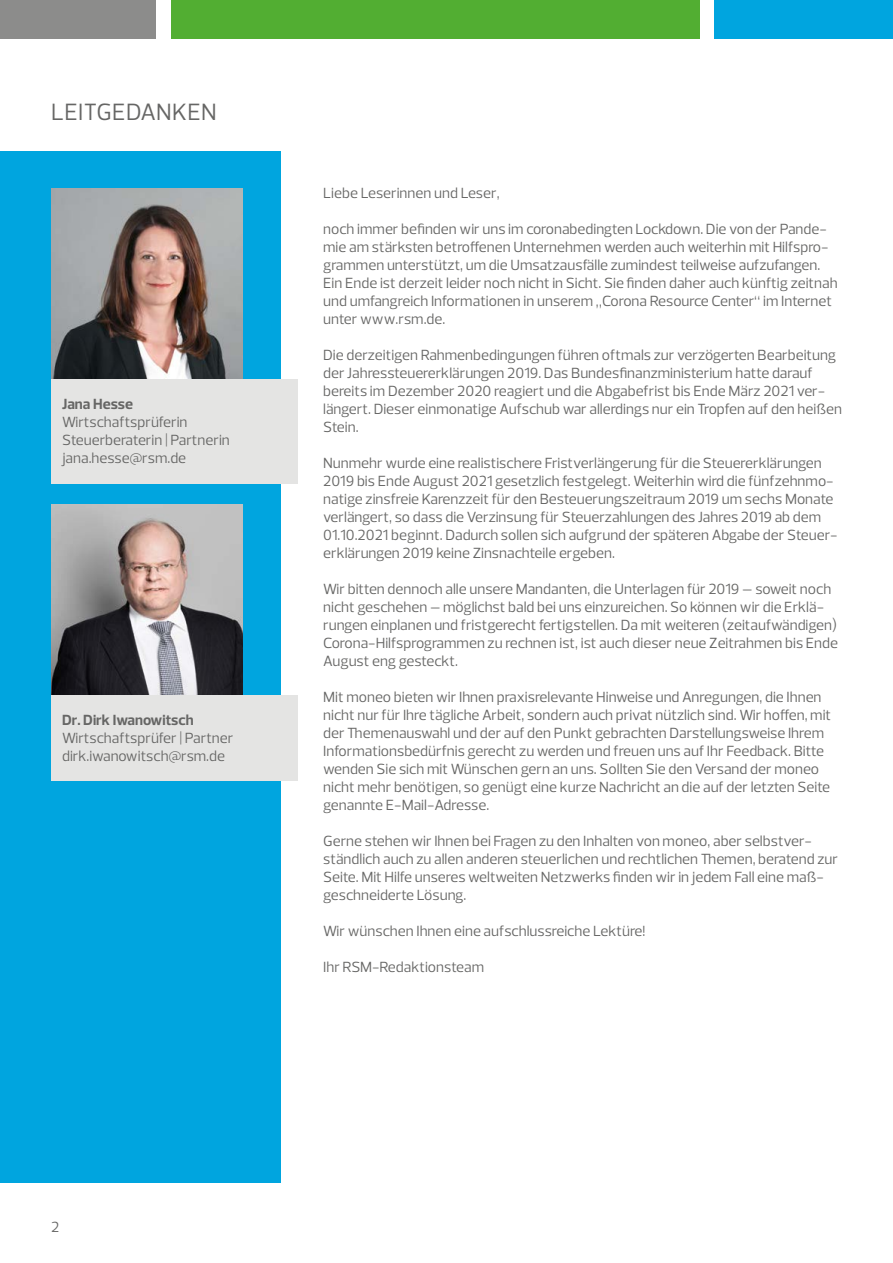
<style>
.page{position:relative;width:893px;height:1263px;background:#fff}
.page>*{position:absolute;margin:0;border:0;box-sizing:border-box;transform-origin:0 0}
.t1{font:24px "Prelo";letter-spacing:.015em;color:#666665}
.t2{font:15px/18px "Prelo";color:#666665}
.t3{font:700 15px "Prelo";color:#666665}
</style>
<div class="page">
<div style="left:0;top:0;width:156px;height:38px;background:#8c8c8b"></div>
<div style="left:171px;top:0;width:528px;height:38px;background:#52ae32"></div>
<div style="left:714px;top:0;width:179px;height:38px;background:#00a5df"></div>
<div style="left:0;top:151px;width:281px;height:1031px;background:#00a5df"></div>
<img style="left:51px;top:188px;width:191px;height:191px">
<div style="left:51px;top:379px;width:247px;height:105px;background:#e4e4e3"></div>
<img style="left:51px;top:504px;width:191px;height:191px">
<div style="left:51px;top:695px;width:247px;height:85px;background:#e4e4e3"></div>
<h1 class="t1" style="left:51px;top:97px;width:167px">LEITGEDANKEN</h1>
<p class="t3" style="left:62px;top:395px;width:72px">Jana Hesse</p>
<p class="t2" style="left:62px;top:413px;width:169px">Wirtschaftsprüferin<br>Steuerberaterin | Partnerin jana.hesse@rsm.de</p>
<p class="t3" style="left:62px;top:711px;width:133px">Dr. Dirk Iwanowitsch</p>
<p class="t2" style="left:62px;top:729px;width:173px">Wirtschaftsprüfer | Partner dirk.iwanowitsch@rsm.de</p>
<p class="t2" style="left:323px;top:184px;width:178px">Liebe Leserinnen und Leser,</p>
<p class="t2" style="left:323px;top:220px;width:516px">noch immer befinden wir uns im coronabedingten Lockdown. Die von der Pande&shy;mie am stärksten betroffenen Unternehmen werden auch weiterhin mit Hilfspro&shy;grammen unterstützt, um die Umsatzausfälle zumindest teilweise aufzufangen.<br>Ein Ende ist derzeit leider noch nicht in Sicht. Sie finden daher auch künftig zeitnah und umfangreich Informationen in unserem „Corona Resource Center“ im Internet unter www.rsm.de.</p>
<p class="t2" style="left:323px;top:346px;width:520px">Die derzeitigen Rahmenbedingungen führen oftmals zur verzögerten Bearbeitung der Jahressteuererklärungen 2019. Das Bundesfinanzministerium hatte darauf bereits im Dezember 2020 reagiert und die Abgabefrist bis Ende März 2021 ver&shy;längert. Dieser einmonatige Aufschub war allerdings nur ein Tropfen auf den heißen Stein.</p>
<p class="t2" style="left:323px;top:454px;width:516px">Nunmehr wurde eine realistischere Fristverlängerung für die Steuererklärungen 2019 bis Ende August 2021 gesetzlich festgelegt. Weiterhin wird die fünfzehnmo&shy;natige zinsfreie Karenzzeit für den Besteuerungszeitraum 2019 um sechs Monate verlängert, so dass die Verzinsung für Steuerzahlungen des Jahres 2019 ab dem 01.10.2021 beginnt. Dadurch sollen sich aufgrund der späteren Abgabe der Steuer&shy;erklärungen 2019 keine Zinsnachteile ergeben.</p>
<p class="t2" style="left:323px;top:580px;width:516px">Wir bitten dennoch alle unsere Mandanten, die Unterlagen für 2019 – soweit noch nicht geschehen – möglichst bald bei uns einzureichen. So können wir die Erklä&shy;rungen einplanen und fristgerecht fertigstellen. Da mit weiteren (zeitaufwändigen)<br>Corona-Hilfsprogrammen zu rechnen ist, ist auch dieser neue Zeitrahmen bis Ende August eng gesteckt.</p>
<p class="t2" style="left:323px;top:688px;width:510px">Mit moneo bieten wir Ihnen praxisrelevante Hinweise und Anregungen, die Ihnen nicht nur für Ihre tägliche Arbeit, sondern auch privat nützlich sind. Wir hoffen, mit der Themenauswahl und der auf den Punkt gebrachten Darstellungsweise Ihrem Informationsbedürfnis gerecht zu werden und freuen uns auf Ihr Feedback. Bitte wenden Sie sich mit Wünschen gern an uns. Sollten Sie den Versand der moneo nicht mehr benötigen, so genügt eine kurze Nachricht an die auf der letzten Seite genannte E-Mail-Adresse.</p>
<p class="t2" style="left:323px;top:832px;width:516px">Gerne stehen wir Ihnen bei Fragen zu den Inhalten von moneo, aber selbstver&shy;ständlich auch zu allen anderen steuerlichen und rechtlichen Themen, beratend zur Seite. Mit Hilfe unseres weltweiten Netzwerks finden wir in jedem Fall eine maß&shy;geschneiderte Lösung.</p>
<p class="t2" style="left:323px;top:922px;width:324px">Wir wünschen Ihnen eine aufschlussreiche Lektüre!</p>
<p class="t2" style="left:323px;top:958px;width:162px">Ihr RSM-Redaktionsteam</p>
<p class="t2" style="left:51px;top:1218px;width:10px">2</p>
</div>
